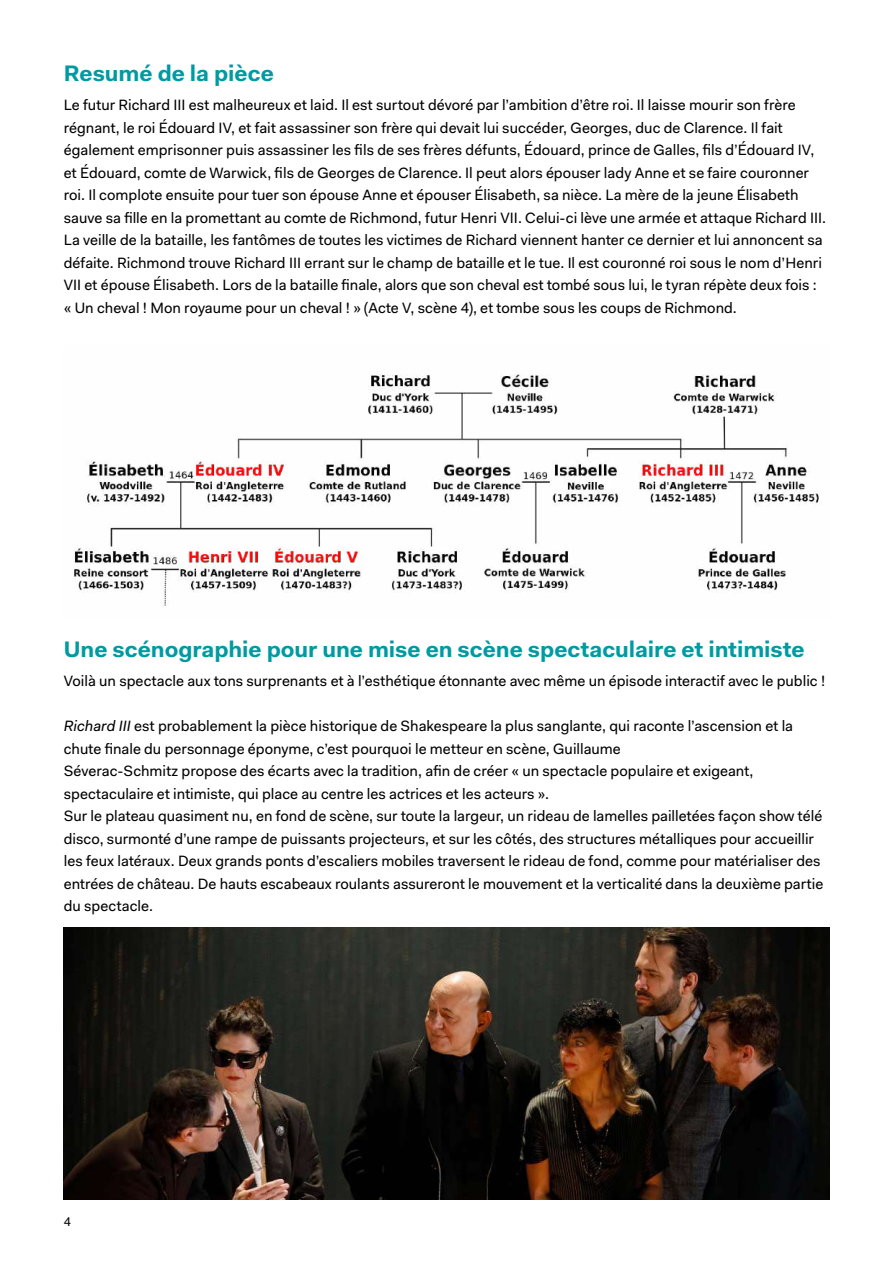
<style>
.page{position:relative;width:893px;height:1263px;background:#fff}
.page>*{position:absolute;margin:0;border:0;box-sizing:border-box;transform-origin:0 0}
.t1{font:700 22.5px "Fakt Pro";color:#009aa2}
.t2{font:15px/22.5px "Fakt Pro";letter-spacing:.005em;color:#000}
.t3{font:12.75px "Fakt Pro";color:#000}
.s1{font-style:italic}
</style>
<div class="page">
<img style="left:74px;top:374px;width:745px;height:232px">
<img style="left:64px;top:927px;width:765px;height:272px">
<h1 class="t1" style="left:64px;top:58px;width:212px">Resumé de la pièce</h1>
<p class="t2" style="left:64px;top:94px;width:764px">Le futur Richard III est malheureux et laid. Il est surtout dévoré par l’ambition d’être roi. Il laisse mourir son frère régnant, le roi Édouard IV, et fait assassiner son frère qui devait lui succéder, Georges, duc de Clarence. Il fait également emprisonner puis assassiner les fils de ses frères défunts, Édouard, prince de Galles, fils d’Édouard IV, et Édouard, comte de Warwick, fils de Georges de Clarence. Il peut alors épouser lady Anne et se faire couronner roi. Il complote ensuite pour tuer son épouse Anne et épouser Élisabeth, sa nièce. La mère de la jeune Élisabeth sauve sa fille en la promettant au comte de Richmond, futur Henri VII. Celui-ci lève une armée et attaque Richard III.<br>La veille de la bataille, les fantômes de toutes les victimes de Richard viennent hanter ce dernier et lui annoncent sa défaite. Richmond trouve Richard III errant sur le champ de bataille et le tue. Il est couronné roi sous le nom d’Henri VII et épouse Élisabeth. Lors de la bataille finale, alors que son cheval est tombé sous lui, le tyran répète deux fois : « Un cheval ! Mon royaume pour un cheval ! » (Acte V, scène 4), et tombe sous les coups de Richmond.</p>
<h1 class="t1" style="left:64px;top:634px;width:742px">Une scénographie pour une mise en scène spectaculaire et intimiste</h1>
<p class="t2" style="left:64px;top:670px;width:763px">Voilà un spectacle aux tons surprenants et à l’esthétique étonnante avec même un épisode interactif avec le public !</p>
<p class="t2" style="left:64px;top:715px;width:761px"><span class="s1">Richard III</span> est probablement la pièce historique de Shakespeare la plus sanglante, qui raconte l’ascension et la chute finale du personnage éponyme, c’est pourquoi le metteur en scène, Guillaume<br>Séverac-Schmitz propose des écarts avec la tradition, afin de créer « un spectacle populaire et exigeant, spectaculaire et intimiste, qui place au centre les actrices et les acteurs ».<br>Sur le plateau quasiment nu, en fond de scène, sur toute la largeur, un rideau de lamelles pailletées façon show télé disco, surmonté d’une rampe de puissants projecteurs, et sur les côtés, des structures métalliques pour accueillir les feux latéraux. Deux grands ponts d’escaliers mobiles traversent le rideau de fond, comme pour matérialiser des entrées de château. De hauts escabeaux roulants assureront le mouvement et la verticalité dans la deuxième partie du spectacle.</p>
<p class="t3" style="left:64px;top:1213px;width:9px">4</p>
</div>
